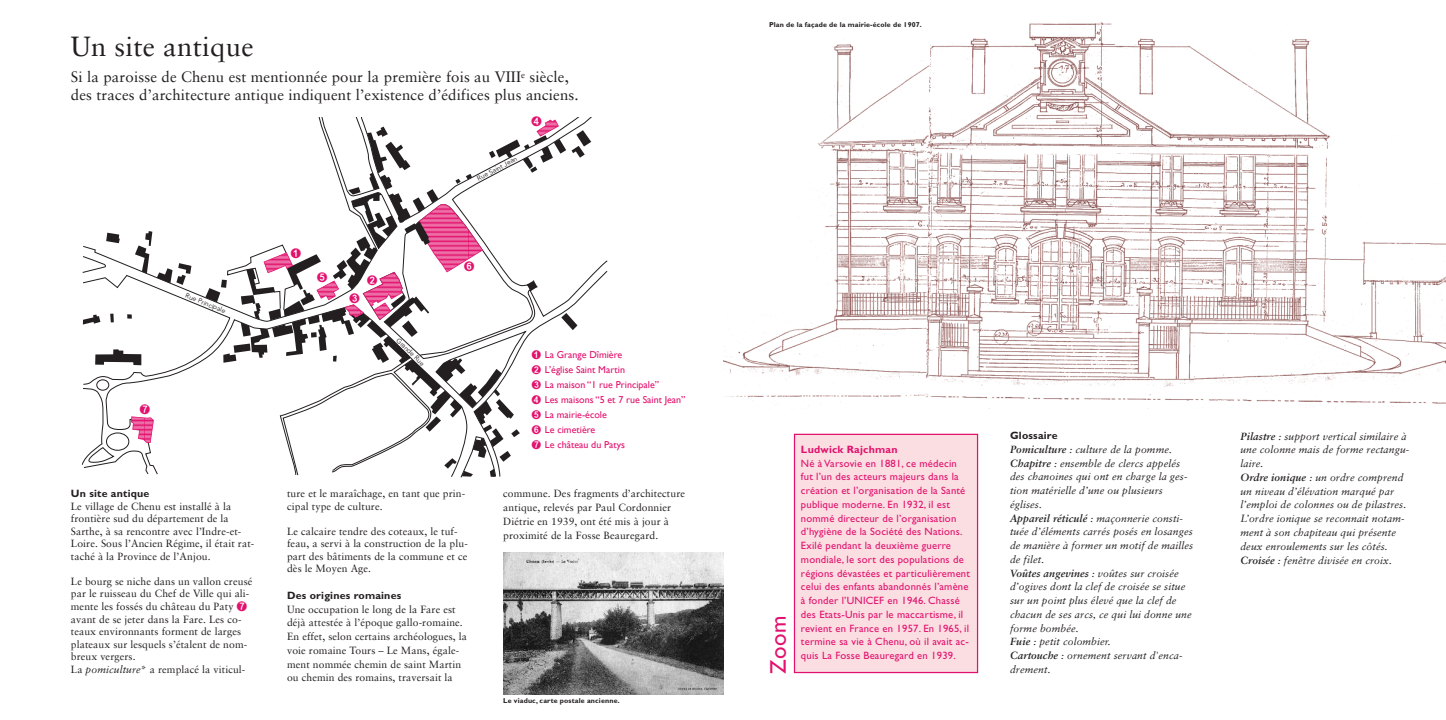
<style>
.page{position:relative;width:1446px;height:720px;background:#fff}
.page>*{position:absolute;margin:0;border:0;box-sizing:border-box;transform-origin:0 0}
.t1{font:27.5px "Sabon LT";letter-spacing:.01em;color:#231f20}
.t2{font:22.5px "Gill Sans";color:#e2116d}
.t3{font:15px/18px "Sabon LT";letter-spacing:.01em;color:#231f20}
.t4{font:13.75px "Arial Unicode MS";color:#e2116d}
.t5{font:10.62px/13.8px "Gill Sans";letter-spacing:.02em;color:#e2116d}
.t6{font:700 10.62px "Gill Sans";letter-spacing:.02em;color:#231f20}
.t7{font:700 10.62px "Gill Sans";letter-spacing:.02em;color:#e2116d}
.t8{font:10.38px/12.5px "Sabon LT";letter-spacing:.01em;color:#231f20}
.t9{font:italic 10.38px/13.8px "Sabon LT";letter-spacing:.01em;color:#231f20}
.t10{font:10px/15px "Gill Sans";color:#e2116d}
.t11{font:700 7.12px "Gill Sans";letter-spacing:.02em;color:#231f20}
.t12{font:6.75px "Avenir";color:#231f20}
.s1{font-family:"Arial Unicode MS";font-size:13.75px;color:#e2116d}
.s2{font-style:italic}
.s3{font-family:"Arial Unicode MS";font-size:12.5px}
.s4{font-weight:700}
</style>
<div class="page">
<svg style="left:82px;top:117px;width:525px;height:360px"></svg>
<img style="left:503px;top:552px;width:220px;height:141px">
<div style="left:795px;top:435px;width:182px;height:236px;background:#fadee2"></div>
<div style="left:794px;top:433px;width:184px;height:239px;border:1px solid #e2116d"></div>
<div style="left:514px;top:372px;width:48px;height:33px;background:#fff"></div>
<div style="left:531px;top:348px;width:167px;height:116px;background:#fff"></div>
<img style="left:723px;top:22px;width:723px;height:386px">
<h1 class="t1" style="left:71px;top:30px;width:184px">Un site antique</h1>
<h3 class="t3" style="left:71px;top:68px;width:509px">Si la paroisse de Chenu est mentionnée pour la première fois au VIII<sup>e</sup> siècle, des traces d’architecture antique indiquent l’existence d’édifices plus anciens.</h3>
<p class="t12" style="left:187px;top:292px;width:44px;rotate:22deg">Rue Principale</p>
<h3 class="t4" style="left:139px;top:399px;width:12px">➐</h3>
<p class="t6" style="left:71px;top:489px;width:80px">Un site antique</p>
<p class="t8" style="left:71px;top:499px;width:185px">Le village de Chenu est installé à la frontière sud du département de la Sarthe, à sa rencontre avec l’Indre-et-Loire. Sous l’Ancien Régime, il était rat&shy;taché à la Province de l’Anjou.</p>
<p class="t8" style="left:71px;top:574px;width:183px">Le bourg se niche dans un vallon creusé par le ruisseau du Chef de Ville qui ali&shy;mente les fossés du château du Paty <span class="s1">➐ </span>avant de se jeter dans la Fare. Les co&shy;teaux environnants forment de larges plateaux sur lesquels s’étalent de nom&shy;breux vergers.<br>La <span class="s2">pomiculture</span>* a remplacé la viticul-</p>
<h3 class="t4" style="left:291px;top:243px;width:12px">➊</h3>
<h3 class="t4" style="left:317px;top:268px;width:12px">➎</h3>
<h3 class="t4" style="left:367px;top:270px;width:12px">➋</h3>
<h3 class="t4" style="left:349px;top:288px;width:12px">➌</h3>
<p class="t12" style="left:399px;top:337px;width:38px;rotate:44deg">Grande Rue</p>
<p class="t12" style="left:476px;top:176px;width:46px;rotate:-28deg">Rue Saint Jean</p>
<h3 class="t4" style="left:531px;top:111px;width:12px">➍</h3>
<h3 class="t4" style="left:464px;top:256px;width:12px">➏</h3>
<p class="t10" style="left:531px;top:346px;width:155px"><span class="s3">➊</span> La Grange Dîmière<br><span class="s3">➋</span> L’église Saint Martin<br><span class="s3">➌</span> La maison “1 rue Principale”<br><span class="s3">➍</span> Les maisons “5 et 7 rue Saint Jean”<br><span class="s3">➎</span> La mairie-école<br><span class="s3">➏</span> Le cimetière<br><span class="s3">➐</span> Le château du Patys</p>
<p class="t8" style="left:287px;top:487px;width:180px">ture et le maraîchage, en tant que prin&shy;cipal type de culture.</p>
<p class="t8" style="left:287px;top:524px;width:182px">Le calcaire tendre des coteaux, le tuf&shy;feau, a servi à la construction de la plu&shy;part des bâtiments de la commune et ce dès le Moyen Age.</p>
<p class="t6" style="left:287px;top:591px;width:116px">Des origines romaines</p>
<p class="t8" style="left:287px;top:601px;width:181px;line-height:13.8px">Une occupation le long de la Fare est déjà attestée à l’époque gallo-romaine.<br>En effet, selon certains archéologues, la voie romaine Tours – Le Mans, égale&shy;ment nommée chemin de saint Martin ou chemin des romains, traversait la</p>
<p class="t8" style="left:503px;top:486px;width:183px;line-height:13.8px">commune. Des fragments d’architecture antique, relevés par Paul Cordonnier Diétrie en 1939, ont été mis à jour à proximité de la Fosse Beauregard.</p>
<p class="t11" style="left:503px;top:697px;width:118px">Le viaduc, carte postale ancienne.</p>
<p class="t11" style="left:769px;top:22px;width:154px">Plan de la façade de la mairie-école de 1907.</p>
<h2 class="t2" style="left:765px;top:673px;width:60px;rotate:-90deg">Zoom</h2>
<p class="t7" style="left:801px;top:445px;width:98px">Ludwick Rajchman</p>
<p class="t5" style="left:801px;top:457px;width:171px">Né à Varsovie en 1881, ce médecin fut l’un des acteurs majeurs dans la création et l’organisation de la Santé publique moderne. En 1932, il est nommé directeur de l’organisation d’hygiène de la Société des Nations.<br>Exilé pendant la deuxième guerre mondiale, le sort des populations de régions dévastées et particulièrement celui des enfants abandonnés l’amène à fonder l’UNICEF en 1946. Chassé des Etats-Unis par le maccartisme, il revient en France en 1957. En 1965, il termine sa vie à Chenu, où il avait ac&shy;quis La Fosse Beauregard en 1939.</p>
<p class="t6" style="left:1010px;top:431px;width:49px">Glossaire</p>
<p class="t9" style="left:1010px;top:442px;width:185px"><span class="s4">Pomiculture</span> : culture de la pomme.<br><span class="s4">Chapitre</span> : ensemble de clercs appelés des chanoines qui ont en charge la ges&shy;tion matérielle d’une ou plusieurs églises.<br><span class="s4">Appareil réticulé</span> : maçonnerie consti&shy;tuée d’éléments carrés posés en losanges de manière à former un motif de mailles de filet.<br><span class="s4">Voûtes angevines</span> : voûtes sur croisée d’ogives dont la clef de croisée se situe sur un point plus élevé que la clef de chacun de ses arcs, ce qui lui donne une forme bombée.<br><span class="s4">Fuie</span> : petit colombier.<br><span class="s4">Cartouche</span> : ornement servant d'enca&shy;drement.</p>
<p class="t9" style="left:1240px;top:429px;width:170px"><span class="s4">Pilastre</span> : support vertical similaire à une colonne mais de forme rectangu&shy;laire.<br><span class="s4">Ordre ionique</span> : un ordre comprend un niveau d’élévation marqué par l’emploi de colonnes ou de pilastres.<br>L’ordre ionique se reconnait notam&shy;ment à son chapiteau qui présente deux enroulements sur les côtés.<br><span class="s4">Croisée</span> : fenêtre divisée en croix.</p>
</div>
